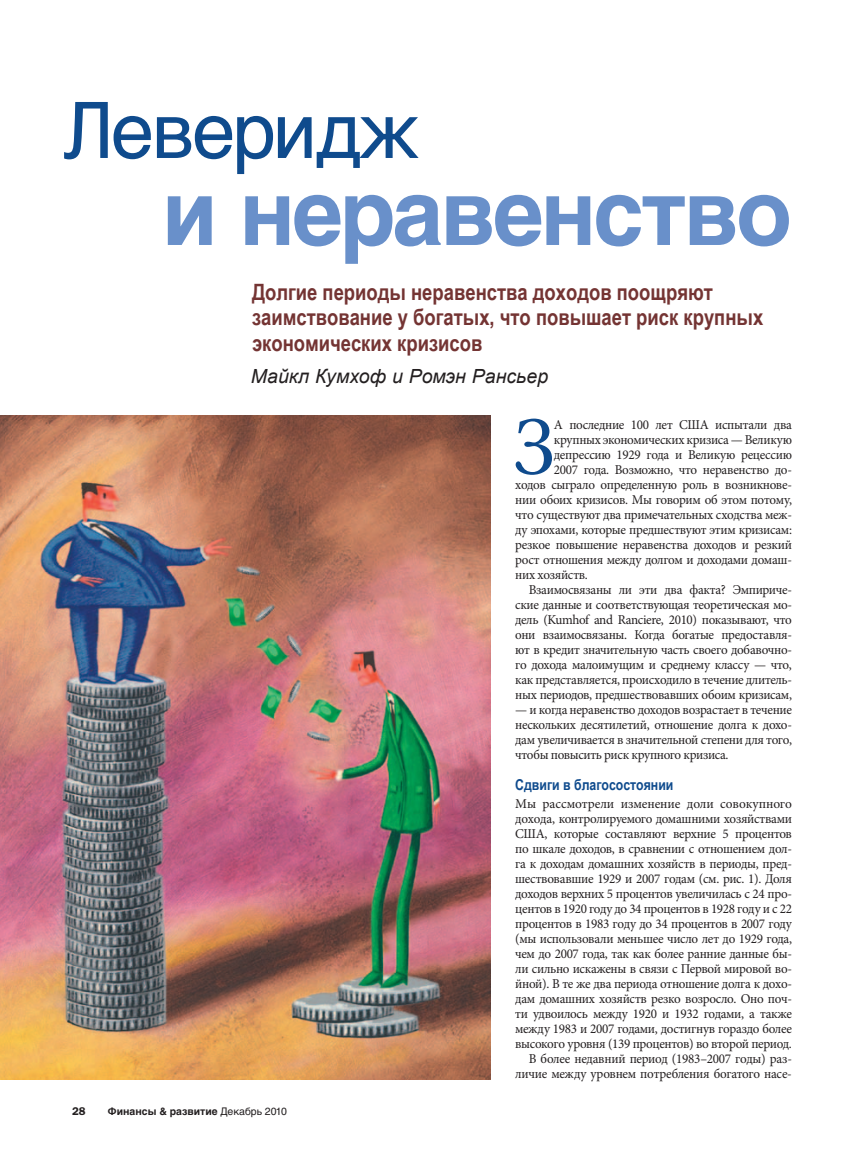
<style>
.page{position:relative;width:864px;height:1161px;background:#fff}
.page>*{position:absolute;margin:0;border:0;box-sizing:border-box;transform-origin:0 0}
.t1{font:700 91.5px "Helvetica Cyr";letter-spacing:-.035em;color:#6990ca}
.t2{font:82.8px "Minion Pro";color:#0f4b8d}
.t3{font:78px "Helvetica Cyr Upright";letter-spacing:-.035em;color:#0f4b8d}
.t4{font:700 22.5px/25.5px "Arial Narrow";color:#743433}
.t5{font:italic 19.5px "Arial";color:#231f20}
.t6{font:700 15px "Arial Narrow";color:#0f4b8d}
.t7{font:13.5px/15px "Minion Pro";letter-spacing:-.025em;color:#231f20;text-align:justify}
.t8{font:600 11.25px "ITC Franklin Gothic Std";color:#231f20}
.t9{font:700 10.5px "Helvetica Cyr";color:#231f20}
.s1{font-family:"Helvetica Cyr Upright";font-weight:400}
</style>
<div class="page">
<img style="left:0;top:415px;width:490px;height:664px">
<h3 class="t3" style="left:63px;top:87px;width:358px">Леверидж</h3>
<h1 class="t1" style="left:162px;top:160px;width:632px">и неравенство</h1>
<h3 class="t4" style="left:252px;top:278px;width:513px">Долгие периоды неравенства доходов поощряют заимствование у богатых, что повышает риск крупных экономических кризисов</h3>
<h3 class="t5" style="left:251px;top:364px;width:299px">Майкл Кумхоф и Ромэн Рансьер</h3>
<p class="t8" style="left:72px;top:1105px;width:15px">28</p>
<p class="t9" style="left:108px;top:1106px;width:180px">Финансы &amp; развитие <span class="s1">Декабрь 2010</span></p>
<h2 class="t2" style="left:513px;top:392px;width:43px">З</h2>
<p class="t7" style="left:554px;top:417px;width:240px">а последние 100 лет США испытали два</p>
<p class="t7" style="left:554px;top:432px;width:240px">крупных экономических кризиса — Великую</p>
<p class="t7" style="left:554px;top:447px;width:240px">депрессию 1929 года и Великую рецессию</p>
<p class="t7" style="left:554px;top:462px;width:240px">2007 года. Возможно, что неравенство до-</p>
<p class="t7" style="left:515px;top:477px;width:278px">ходов сыграло определенную роль в возникнове-</p>
<p class="t7" style="left:515px;top:492px;width:278px">нии обоих кризисов. Мы говорим об этом потому,</p>
<p class="t7" style="left:515px;top:507px;width:278px">что существуют два примечательных сходства меж-</p>
<p class="t7" style="left:515px;top:522px;width:278px">ду эпохами, которые предшествуют этим кризисам:</p>
<p class="t7" style="left:515px;top:537px;width:278px">резкое повышение неравенства доходов и резкий</p>
<p class="t7" style="left:515px;top:552px;width:278px">рост отношения между долгом и доходами домаш-</p>
<p class="t7" style="left:515px;top:567px;width:74px">них хозяйств.</p>
<p class="t7" style="left:529px;top:582px;width:265px">Взаимосвязаны ли эти два факта? Эмпириче-</p>
<p class="t7" style="left:515px;top:597px;width:278px">ские данные и соответствующая теоретическая мо-</p>
<p class="t7" style="left:515px;top:612px;width:278px">дель (Kumhof and Ranciere, 2010) показывают, что</p>
<p class="t7" style="left:515px;top:627px;width:278px">они взаимосвязаны. Когда богатые предоставля-</p>
<p class="t7" style="left:515px;top:642px;width:278px">ют в кредит значительную часть своего добавочно-</p>
<p class="t7" style="left:515px;top:657px;width:278px">го дохода малоимущим и среднему классу — что,</p>
<p class="t7" style="left:515px;top:672px;width:278px">как представляется, происходило в течение длитель-</p>
<p class="t7" style="left:515px;top:687px;width:278px">ных периодов, предшествовавших обоим кризисам,</p>
<p class="t7" style="left:515px;top:702px;width:278px">— и когда неравенство доходов возрастает в течение нескольких десятилетий, отношение долга к дохо&shy;дам увеличивается в значительной степени для того, чтобы повысить риск крупного кризиса.</p>
<p class="t6" style="left:515px;top:773px;width:160px">Сдвиги в благосостоянии</p>
<p class="t7" style="left:515px;top:796px;width:278px;text-align:right">Мы рассмотрели изменение доли совокупного дохода, контролируемого домашними хозяйствами США, которые составляют верхние 5 процентов по шкале доходов, в сравнении с отношением дол&shy;га к доходам домашних хозяйств в периоды, пред&shy;шествовавшие 1929 и 2007 годам (см. рис. 1). Доля доходов верхних 5 процентов увеличилась с 24 про&shy;центов в 1920 году до 34 процентов в 1928 году и с 22 процентов в 1983 году до 34 процентов в 2007 году (мы использовали меньшее число лет до 1929 года, чем до 2007 года, так как более ранние данные бы&shy;ли сильно искажены в связи с Первой мировой во&shy;йной). В те же два периода отношение долга к дохо&shy;дам домашних хозяйств резко возросло. Оно поч&shy;ти удвоилось между 1920 и 1932 годами, а также между 1983 и 2007 годами, достигнув гораздо более высокого уровня (139 процентов) во второй период.<br>В более недавний период (1983–2007 годы) раз&shy;личие между уровнем потребления богатого насе-</p>
</div>
